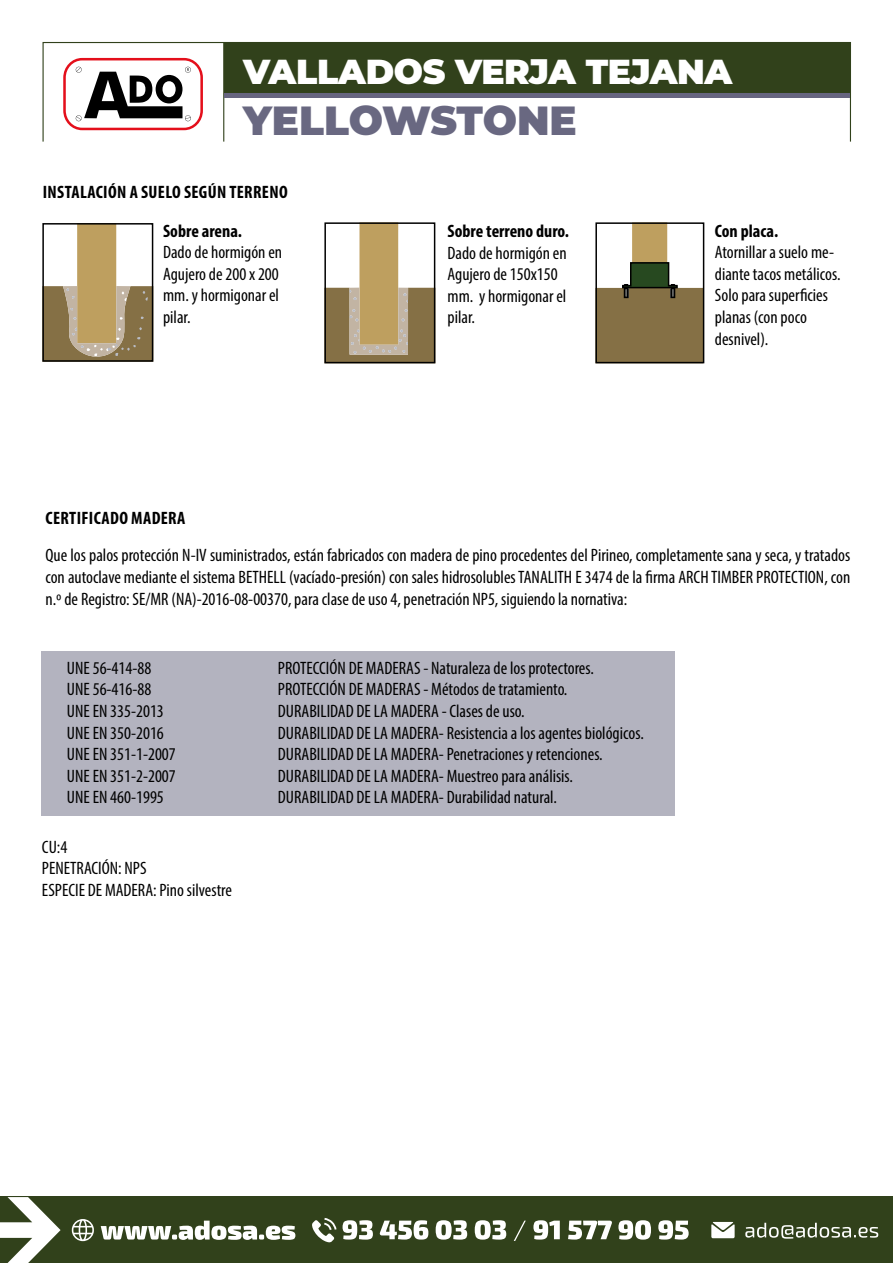
<style>
.page{position:relative;width:893px;height:1263px;background:#fff}
.page>*{position:absolute;margin:0;border:0;box-sizing:border-box;transform-origin:0 0}
.t1{font:900 40.5px "Montserrat";letter-spacing:-.005em;color:#696881}
.t2{font:900 34.5px "Montserrat";letter-spacing:-.01em;color:#fff}
.t3{font:condensed 18px/21.6px "Myriad Pro";color:#000}
.t4{font:700 condensed 18px/38.1px "Myriad Pro";letter-spacing:.02em;color:#000}
.t5{font:700 condensed 18px "Myriad Pro";color:#000}
</style>
<div class="page">
<div style="left:0;top:1196px;width:893px;height:67px;background:#31411b"></div>
<svg style="left:0;top:1197px;width:61px;height:66px"></svg>
<svg style="left:745px;top:1223px;width:133px;height:16px"></svg>
<svg style="left:101px;top:1220px;width:194px;height:20px"></svg>
<svg style="left:343px;top:1220px;width:346px;height:21px"></svg>
<svg style="left:72px;top:1219px;width:22px;height:22px"></svg>
<svg style="left:312px;top:1218px;width:25px;height:24px"></svg>
<svg style="left:711px;top:1222px;width:24px;height:16px"></svg>
<div style="left:43px;top:42px;width:808px;height:100px;border:1px solid #31411b"></div>
<hr style="left:223px;top:43px;width:1px;height:99px;background:#31411b">
<div style="left:224px;top:43px;width:626px;height:53px;background:#31411b"></div>
<hr style="left:224px;top:93px;width:626px;height:4px;background:#676580">
<svg style="left:63px;top:58px;width:140px;height:72px"></svg>
<svg style="left:45px;top:226px;width:105px;height:133px"></svg>
<svg style="left:598px;top:225px;width:103px;height:135px"></svg>
<div style="left:624px;top:288px;width:4px;height:10px;border:2px solid #000"></div>
<svg style="left:327px;top:225px;width:105px;height:135px"></svg>
<div style="left:42px;top:223px;width:111px;height:139px;border:2px solid #000"></div>
<div style="left:324px;top:222px;width:111px;height:141px;border:2px solid #000"></div>
<div style="left:595px;top:222px;width:109px;height:141px;border:2px solid #000"></div>
<div style="left:41px;top:651px;width:634px;height:164px;background:#b3b3bf"></div>
<h2 class="t2" style="left:243px;top:45px;width:491px">VALLADOS VERJA TEJANA</h2>
<h1 class="t1" style="left:243px;top:90px;width:335px">YELLOWSTONE</h1>
<p class="t4" style="left:163px;top:173px;width:126px;text-indent:-120px">INSTALACIÓN A SUELO SEGÚN TERRENO<br>Sobre arena.</p>
<p class="t3" style="left:163px;top:241px;width:121px">Dado de hormigón en<br>Agujero de 200 x 200 mm. y hormigonar el pilar.</p>
<p class="t4" style="left:46px;top:498px;width:141px">CERTIFICADO MADERA</p>
<p class="t5" style="left:448px;top:220px;width:123px">Sobre terreno duro.</p>
<p class="t3" style="left:448px;top:242px;width:121px">Dado de hormigón en<br>Agujero de 150x150 mm. y hormigonar el pilar.</p>
<p class="t5" style="left:715px;top:219px;width:65px">Con placa.</p>
<p class="t3" style="left:715px;top:241px;width:127px">Atornillar a suelo me&shy;diante tacos metálicos.<br>Solo para superficies planas (con poco desnivel).</p>
<p class="t3" style="left:45px;top:544px;width:806px;text-align:justify">Que los palos protección N-IV suministrados, están fabricados con madera de pino procedentes del Pirineo, completamente sana y seca, y tratados con autoclave mediante el sistema BETHELL (vacíado-presión) con sales hidrosolubles TANALITH E 3474 de la firma ARCH TIMBER PROTECTION, con n.º de Registro: SE/MR (NA)-2016-08-00370, para clase de uso 4, penetración NP5, siguiendo la nornativa:</p>
<p class="t3" style="left:67px;top:657px;width:110px">UNE 56-414-88<br>UNE 56-416-88<br>UNE EN 335-2013<br>UNE EN 350-2016<br>UNE EN 351-1-2007<br>UNE EN 351-2-2007<br>UNE EN 460-1995</p>
<p class="t3" style="left:278px;top:657px;width:367px">PROTECCIÓN DE MADERAS - Naturaleza de los protectores.<br>PROTECCIÓN DE MADERAS - Métodos de tratamiento.<br>DURABILIDAD DE LA MADERA - Clases de uso.<br>DURABILIDAD DE LA MADERA- Resistencia a los agentes biológicos.<br>DURABILIDAD DE LA MADERA- Penetraciones y retenciones.<br>DURABILIDAD DE LA MADERA- Muestreo para análisis.<br>DURABILIDAD DE LA MADERA- Durabilidad natural.</p>
<p class="t3" style="left:42px;top:836px;width:192px">CU:4<br>PENETRACIÓN: NPS<br>ESPECIE DE MADERA: Pino silvestre</p>
</div>
